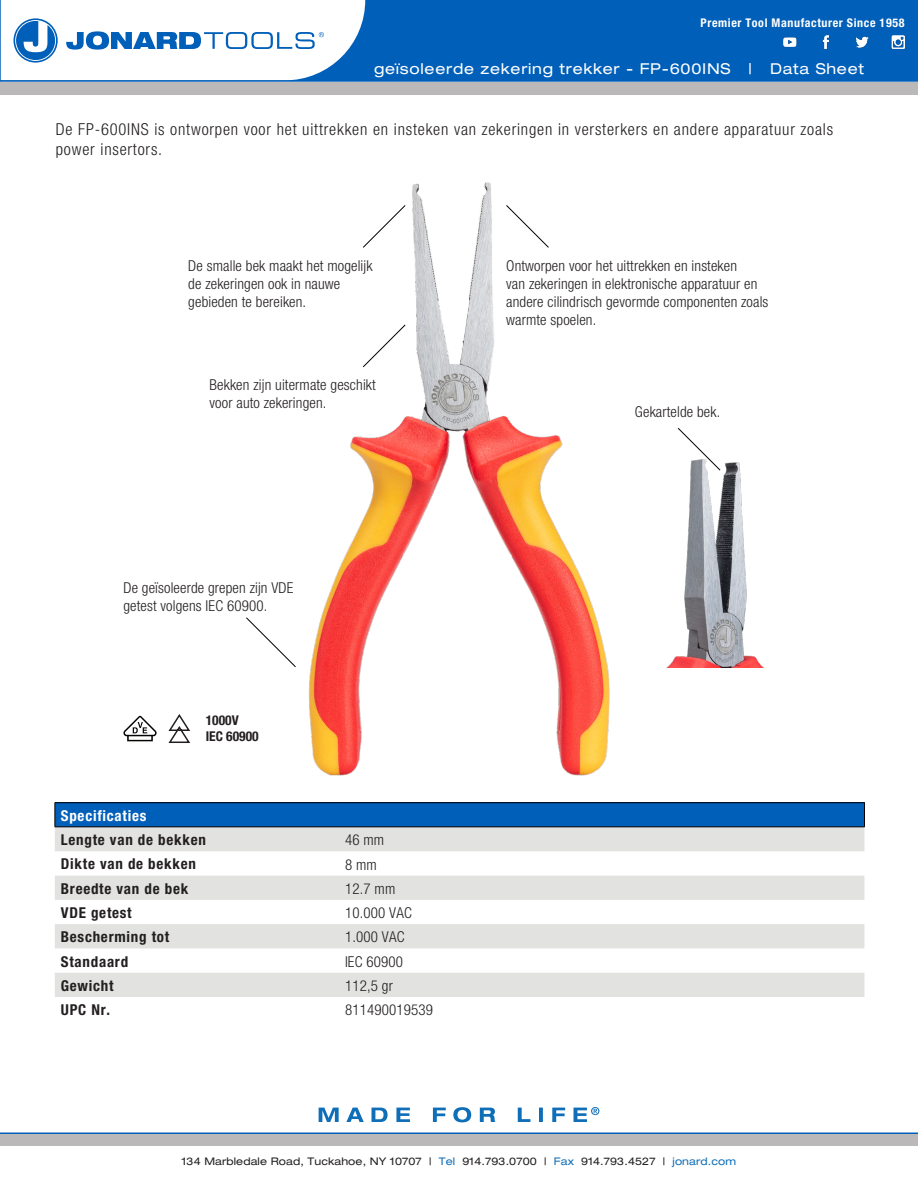
<style>
.page{position:relative;width:918px;height:1188px;background:#fff}
.page>*{position:absolute;margin:0;border:0;box-sizing:border-box;transform-origin:0 0}
.t1{font:300 condensed 16.5px/19.8px "Helvetica Neue";letter-spacing:.05em;color:#231f20}
.t2{font:300 condensed 15px/18px "Helvetica Neue";letter-spacing:.01em;color:#231f20}
.t3{font:700 condensed 15px "Helvetica Neue";letter-spacing:.05em;color:#231f20}
.t4{font:expanded 15px "Helvetica Neue";letter-spacing:.05em;color:#fff}
.t5{font:700 condensed 15px "Helvetica Neue";letter-spacing:.05em;color:#fff}
.t6{font:700 condensed 13.5px/15.9px "Helvetica Neue";color:#231f20}
.t7{font:700 condensed 12px "Helvetica Neue";letter-spacing:.05em;color:#fff}
.t8{font:expanded 10.5px "Helvetica Neue";letter-spacing:.01em;color:#231f20}
.s1{color:#0e6eb8}
</style>
<div class="page">
<div style="left:1px;top:0;width:917px;height:81px;background:#005fb9"></div>
<div style="left:0;top:82px;width:918px;height:12px;background:#bbb8b9"></div>
<div style="left:0;top:1134px;width:918px;height:12px;background:#bbb8b9"></div>
<svg style="left:319px;top:1107px;width:280px;height:15px"></svg>
<hr style="left:0;top:1132px;width:918px;height:2px;background:#005fb9">
<svg style="left:1px;top:0;width:364px;height:80px"></svg>
<hr style="left:0;top:80px;width:918px;height:2px;background:#005fb9">
<img style="left:783px;top:35px;width:122px;height:14px">
<img style="left:309px;top:182px;width:300px;height:594px">
<div style="left:55px;top:803px;width:809px;height:24px;background:#005fb9"></div>
<svg style="left:55px;top:828px;width:809px;height:169px;fill:#e2e2e1"></svg>
<hr style="left:55px;top:802px;width:284px;height:1px;background:#000">
<svg style="left:55px;top:803px;width:1px;height:24px"></svg>
<hr style="left:339px;top:802px;width:526px;height:1px;background:#000">
<svg style="left:864px;top:803px;width:1px;height:24px"></svg>
<hr style="left:55px;top:827px;width:284px;height:1px;background:#000">
<hr style="left:339px;top:827px;width:526px;height:1px;background:#000">
<svg style="left:362px;top:324px;width:44px;height:44px"></svg>
<svg style="left:677px;top:427px;width:34px;height:33px"></svg>
<svg style="left:362px;top:204px;width:44px;height:44px"></svg>
<svg style="left:505px;top:204px;width:45px;height:44px"></svg>
<svg style="left:246px;top:617px;width:50px;height:51px"></svg>
<img style="left:666px;top:460px;width:98px;height:208px">
<svg style="left:123px;top:716px;width:34px;height:25px"></svg>
<svg style="left:168px;top:714px;width:22px;height:29px"></svg>
<p class="t7" style="left:701px;top:15px;width:205px">Premier Tool Manufacturer Since 1958</p>
<p class="t4" style="left:374px;top:60px;width:491px">geïsoleerde zekering trekker - FP-600INS | Data Sheet</p>
<p class="t1" style="left:56px;top:119px;width:779px">De FP-600INS is ontworpen voor het uittrekken en insteken van zekeringen in versterkers en andere apparatuur zoals power insertors.</p>
<p class="t2" style="left:188px;top:256px;width:186px">De smalle bek maakt het mogelijk de zekeringen ook in nauwe gebieden te bereiken.</p>
<p class="t2" style="left:506px;top:256px;width:264px">Ontworpen voor het uittrekken en insteken<br>van zekeringen in elektronische apparatuur en andere cilindrisch gevormde componenten zoals warmte spoelen.</p>
<p class="t2" style="left:210px;top:376px;width:168px">Bekken zijn uitermate geschikt voor auto zekeringen.</p>
<p class="t2" style="left:123px;top:578px;width:172px">De geïsoleerde grepen zijn VDE getest volgens IEC 60900.</p>
<p class="t6" style="left:206px;top:712px;width:54px">1000V<br>IEC 60900</p>
<p class="t5" style="left:61px;top:806px;width:87px">Specificaties</p>
<p class="t3" style="left:61px;top:831px;width:147px">Lengte van de bekken</p>
<p class="t2" style="left:345px;top:831px;width:41px">46 mm</p>
<p class="t3" style="left:61px;top:855px;width:137px">Dikte van de bekken</p>
<p class="t2" style="left:345px;top:855px;width:33px">8 mm</p>
<p class="t3" style="left:61px;top:879px;width:129px">Breedte van de bek</p>
<p class="t2" style="left:345px;top:879px;width:52px">12.7 mm</p>
<p class="t3" style="left:61px;top:904px;width:72px">VDE getest</p>
<p class="t2" style="left:345px;top:904px;width:68px">10.000 VAC</p>
<p class="t3" style="left:61px;top:928px;width:110px">Bescherming tot</p>
<p class="t2" style="left:345px;top:928px;width:61px">1.000 VAC</p>
<p class="t3" style="left:61px;top:952px;width:69px">Standaard</p>
<p class="t2" style="left:345px;top:952px;width:60px">IEC 60900</p>
<p class="t3" style="left:61px;top:976px;width:54px">Gewicht</p>
<p class="t2" style="left:345px;top:977px;width:49px">112,5 gr</p>
<p class="t3" style="left:61px;top:1001px;width:51px">UPC Nr.</p>
<p class="t2" style="left:345px;top:1001px;width:90px">811490019539</p>
<p class="t2" style="left:635px;top:403px;width:87px">Gekartelde bek.</p>
<p class="t8" style="left:182px;top:1155px;width:556px">134 Marbledale Road, Tuckahoe, NY 10707 | <span class="s1">Tel</span> 914.793.0700 | <span class="s1">Fax</span> 914.793.4527 | <span class="s1">jonard.com</span></p>
</div>
